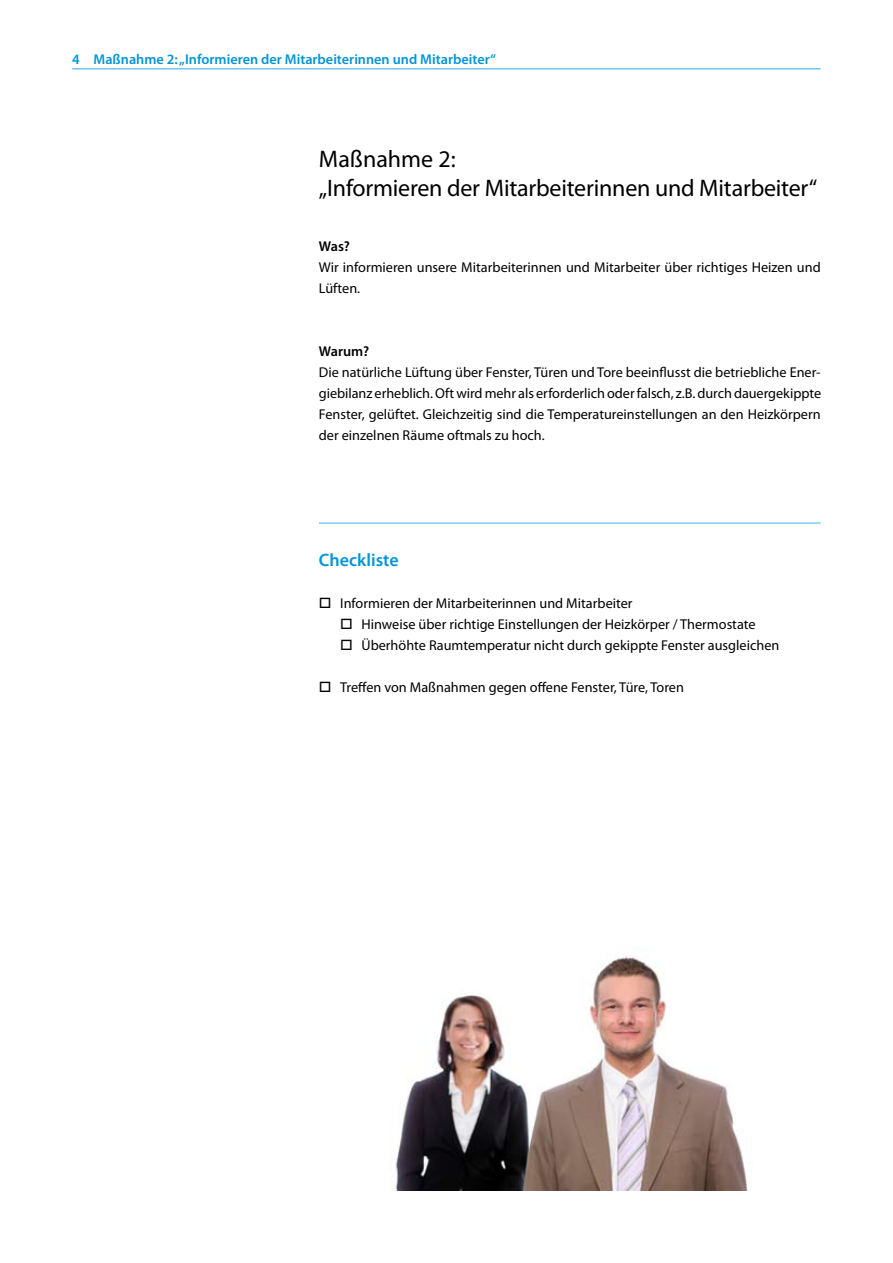
<style>
.page{position:relative;width:893px;height:1263px;background:#fff}
.page>*{position:absolute;margin:0;border:0;box-sizing:border-box;transform-origin:0 0}
.t1{font:24px/28.8px "Myriad Pro";letter-spacing:-.01em;color:#000}
.t2{font:600 18px "Myriad Pro";color:#0095da}
.t3{font:14.25px/21px "Myriad Pro";color:#000}
.t4{font:600 14.25px "Myriad Pro";color:#0095da}
.t5{font:600 14.25px "Myriad Pro";color:#000}
</style>
<div class="page">
<hr style="left:72px;top:68px;width:749px;height:2px;background:#73c5eb">
<hr style="left:319px;top:522px;width:502px;height:2px;background:#80caed">
<img style="left:395px;top:955px;width:353px;height:236px">
<p class="t4" style="left:72px;top:50px;width:9px">4</p>
<p class="t4" style="left:94px;top:50px;width:404px">Maßnahme 2: „Informieren der Mitarbeiterinnen und Mitarbeiter“</p>
<h1 class="t1" style="left:319px;top:144px;width:500px">Maßnahme 2:<br>„Informieren der Mitarbeiterinnen und Mitarbeiter“</h1>
<p class="t5" style="left:319px;top:237px;width:33px">Was?</p>
<p class="t3" style="left:319px;top:257px;width:503px">Wir informieren unsere Mitarbeiterinnen und Mitarbeiter über richtiges Heizen und<br>Lüften.</p>
<p class="t5" style="left:319px;top:342px;width:52px">Warum?</p>
<p class="t3" style="left:319px;top:362px;width:504px;text-align:justify">Die natürliche Lüftung über Fenster, Türen und Tore beeinflusst die betriebliche Ener&shy;giebilanz erheblich. Oft wird mehr als erforderlich oder falsch, z.B. durch dauergekippte Fenster, gelüftet. Gleichzeitig sind die Temperatureinstellungen an den Heizkörpern der einzelnen Räume oftmals zu hoch.</p>
<p class="t2" style="left:319px;top:549px;width:81px">Checkliste</p>
<p class="t3" style="left:319px;top:593px;width:315px">□ Informieren der Mitarbeiterinnen und Mitarbeiter</p>
<p class="t3" style="left:340px;top:614px;width:417px">□ Hinweise über richtige Einstellungen der Heizkörper / Thermostate</p>
<p class="t3" style="left:340px;top:635px;width:441px">□ Überhöhte Raumtemperatur nicht durch gekippte Fenster ausgleichen</p>
<p class="t3" style="left:319px;top:677px;width:366px">□ Treffen von Maßnahmen gegen offene Fenster, Türe, Toren</p>
</div>
